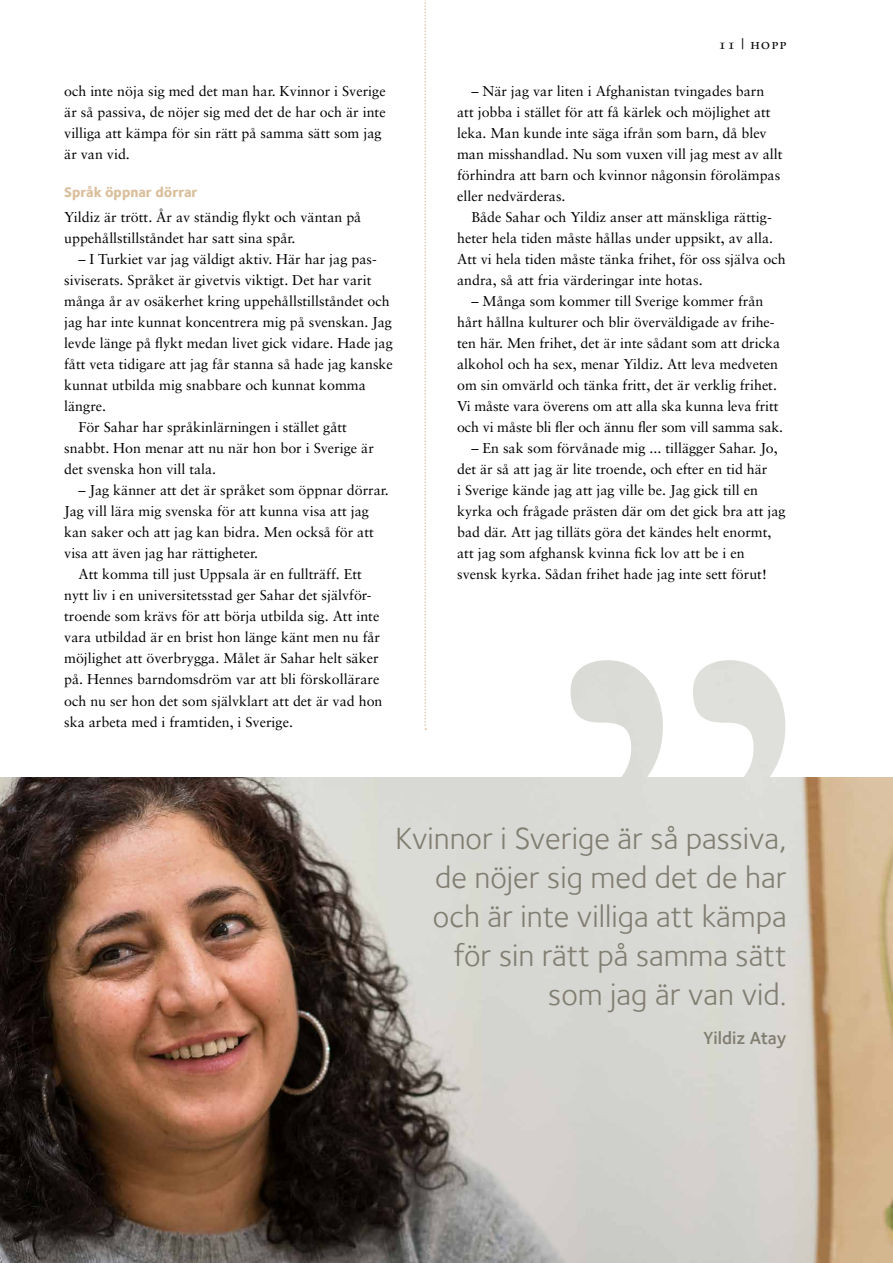
<style>
.page{position:relative;width:893px;height:1263px;background:#fff}
.page>*{position:absolute;margin:0;border:0;box-sizing:border-box;transform-origin:0 0}
.t1{font:31.5px/39px "Foundry Sterling Book OSF";color:#807d71;text-align:right}
.t2{font:18px "Foundry Sterling Demi OSF";color:#807d71}
.t3{font:14.25px/21px "Sabon Roman Os F";color:#000}
.t4{font:14.25px "Foundry Sterling Extra Bold OSF";color:#dabf9c}
.t5{font:14.25px "Sabon Roman SC";letter-spacing:.07em;color:#000}
</style>
<div class="page">
<img style="left:571px;top:660px;width:214px;height:118px">
<img style="left:0;top:778px;width:893px;height:485px">
<svg style="left:424px;top:0;width:2px;height:730px"></svg>
<p class="t3" style="left:64px;top:80px;width:323px">och inte nöja sig med det man har. Kvinnor i Sverige är så passiva, de nöjer sig med det de har och är inte villiga att kämpa för sin rätt på samma sätt som jag är van vid.</p>
<p class="t4" style="left:64px;top:183px;width:135px">Språk öppnar dörrar</p>
<p class="t3" style="left:64px;top:207px;width:299px">Yildiz är trött. År av ständig flykt och väntan på uppehållstillståndet har satt sina spår.</p>
<p class="t3" style="left:78px;top:249px;width:300px">– I Turkiet var jag väldigt aktiv. Här har jag pas-</p>
<p class="t3" style="left:64px;top:270px;width:309px">siviserats. Språket är givetvis viktigt. Det har varit</p>
<p class="t3" style="left:64px;top:291px;width:327px">många år av osäkerhet kring uppehållstillståndet och</p>
<p class="t3" style="left:64px;top:312px;width:329px">jag har inte kunnat koncentrera mig på svenskan. Jag</p>
<p class="t3" style="left:64px;top:333px;width:330px">levde länge på flykt medan livet gick vidare. Hade jag</p>
<p class="t3" style="left:64px;top:354px;width:330px">fått veta tidigare att jag får stanna så hade jag kanske</p>
<p class="t3" style="left:64px;top:375px;width:303px">kunnat utbilda mig snabbare och kunnat komma</p>
<p class="t3" style="left:64px;top:396px;width:43px">längre.</p>
<p class="t3" style="left:78px;top:417px;width:270px">För Sahar har språkinlärningen i stället gått</p>
<p class="t3" style="left:64px;top:438px;width:311px">snabbt. Hon menar att nu när hon bor i Sverige är</p>
<p class="t3" style="left:64px;top:459px;width:154px">det svenska hon vill tala.</p>
<p class="t3" style="left:78px;top:480px;width:312px">– Jag känner att det är språket som öppnar dörrar.</p>
<p class="t3" style="left:64px;top:501px;width:306px">Jag vill lära mig svenska för att kunna visa att jag</p>
<p class="t3" style="left:64px;top:522px;width:311px">kan saker och att jag kan bidra. Men också för att</p>
<p class="t3" style="left:64px;top:543px;width:195px">visa att även jag har rättigheter.</p>
<p class="t3" style="left:78px;top:564px;width:285px">Att komma till just Uppsala är en fullträff. Ett</p>
<p class="t3" style="left:64px;top:585px;width:309px">nytt liv i en universitetsstad ger Sahar det självför-</p>
<p class="t3" style="left:64px;top:606px;width:317px">troende som krävs för att börja utbilda sig. Att inte</p>
<p class="t3" style="left:64px;top:627px;width:317px">vara utbildad är en brist hon länge känt men nu får</p>
<p class="t3" style="left:64px;top:648px;width:316px">möjlighet att överbrygga. Målet är Sahar helt säker</p>
<p class="t3" style="left:64px;top:669px;width:317px">på. Hennes barndomsdröm var att bli förskollärare</p>
<p class="t3" style="left:64px;top:690px;width:320px">och nu ser hon det som självklart att det är vad hon</p>
<p class="t3" style="left:64px;top:711px;width:230px">ska arbeta med i framtiden, i Sverige.</p>
<p class="t5" style="left:718px;top:36px;width:70px">11 | hopp</p>
<p class="t3" style="left:457px;top:81px;width:327px;text-indent:14px">– När jag var liten i Afghanistan tvingades barn att jobba i stället för att få kärlek och möjlighet att leka. Man kunde inte säga ifrån som barn, då blev man misshandlad. Nu som vuxen vill jag mest av allt förhindra att barn och kvinnor någonsin förolämpas eller nedvärderas.</p>
<p class="t3" style="left:457px;top:207px;width:330px;text-indent:14px">Både Sahar och Yildiz anser att mänskliga rättig&shy;heter hela tiden måste hållas under uppsikt, av alla.<br>Att vi hela tiden måste tänka frihet, för oss själva och andra, så att fria värderingar inte hotas.</p>
<p class="t3" style="left:457px;top:291px;width:327px;text-align:center">– Många som kommer till Sverige kommer från<br>hårt hållna kulturer och blir överväldigade av frihe&shy;ten här. Men frihet, det är inte sådant som att dricka alkohol och ha sex, menar Yildiz. Att leva medveten om sin omvärld och tänka fritt, det är verklig frihet.<br>Vi måste vara överens om att alla ska kunna leva fritt och vi måste bli fler och ännu fler som vill samma sak.</p>
<p class="t3" style="left:457px;top:438px;width:330px;text-indent:14px">– En sak som förvånade mig ... tillägger Sahar. Jo, det är så att jag är lite troende, och efter en tid här<br>i Sverige kände jag att jag ville be. Jag gick till en kyrka och frågade prästen där om det gick bra att jag bad där. Att jag tilläts göra det kändes helt enormt, att jag som afghansk kvinna fick lov att be i en svensk kyrka. Sådan frihet hade jag inte sett förut!</p>
<h1 class="t1" style="left:395px;top:819px;width:393px">Kvinnor i Sverige är så passiva, de nöjer sig med det de har och är inte villiga att kämpa för sin rätt på samma sätt som jag är van vid.</h1>
<p class="t2" style="left:703px;top:1027px;width:85px">Yildiz Atay</p>
</div>
